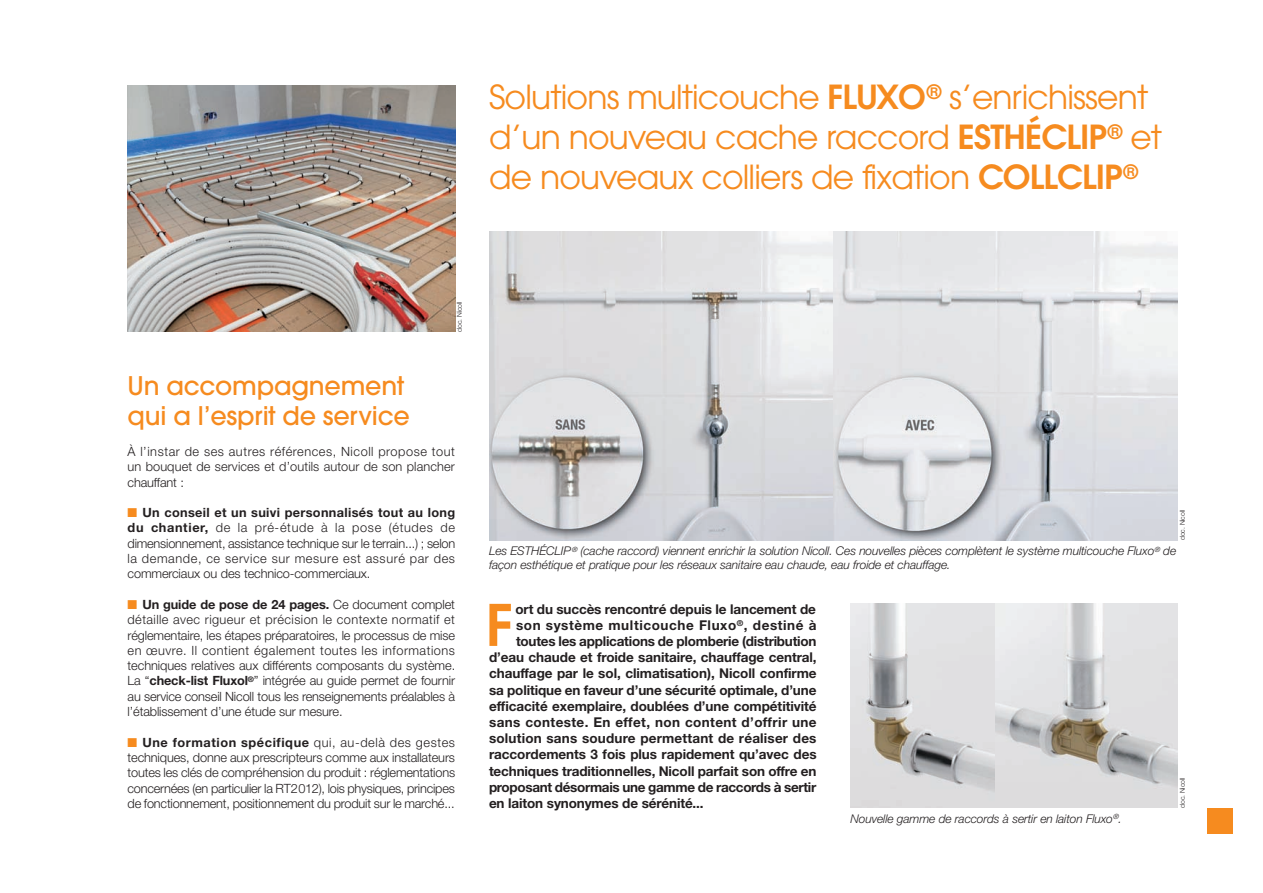
<style>
.page{position:relative;width:1263px;height:893px;background:#fff}
.page>*{position:absolute;margin:0;border:0;box-sizing:border-box;transform-origin:0 0}
.t1{font:600 56.85px "Avant Garde";color:#f68b1f}
.t2{font:33px/39.6px "Avant Garde";letter-spacing:-.025em;color:#f68b1f}
.t3{font:500 25.5px/30.6px "Avant Garde";letter-spacing:-.01em;color:#f68b1f}
.t4{font:700 13.5px "Helvetica Neue";letter-spacing:-.005em;color:#231f20}
.t5{font:700 13.5px "Helvetica Neue";letter-spacing:-.025em;color:#231f20}
.t6{font:700 13.5px "Helvetica Neue";letter-spacing:.03em;color:#231f20}
.t7{font:700 13.5px "Helvetica Neue";letter-spacing:.015em;color:#231f20}
.t8{font:700 13.5px "Helvetica Neue";letter-spacing:.045em;color:#231f20}
.t9{font:300 12.75px/15.3px "Helvetica Neue";letter-spacing:-.01em;color:#231f20;text-align:justify}
.t10{font:italic 300 12px/14.4px "Helvetica Neue";letter-spacing:-.01em;color:#231f20}
.t11{font:300 6.75px "Helvetica Neue";letter-spacing:-.01em;color:#231f20}
.s1{font-weight:600}
.s2{color:#f68b1f}
.s3{font-weight:700}
</style>
<div class="page">
<div style="left:1208px;top:808px;width:25px;height:25px;background:#f68b1f"></div>
<img style="left:128px;top:85px;width:327px;height:247px">
<img style="left:489px;top:232px;width:689px;height:308px">
<img style="left:850px;top:604px;width:145px;height:204px">
<img style="left:995px;top:604px;width:183px;height:204px">
<h2 class="t2" style="left:489px;top:81px;width:675px">Solutions multicouche <span class="s1">FLUXO</span><sup>®</sup> s’enrichissent d’un nouveau cache raccord <span class="s1">ESTHÉCLIP</span><sup>®</sup> et de nouveaux colliers de fixation <span class="s1">COLLCLIP</span><sup>®</sup></h2>
<p class="t11" style="left:457px;top:332px;width:32px;rotate:-90deg">doc. Nicoll</p>
<h3 class="t3" style="left:128px;top:372px;width:284px">Un accompagnement qui a l’esprit de service</h3>
<p class="t9" style="left:128px;top:445px;width:329px">À l’instar de ses autres références, Nicoll propose tout un bouquet de services et d’outils autour de son plancher chauffant :</p>
<p class="t9" style="left:128px;top:506px;width:329px"><span class="s2">■</span> <span class="s3">Un conseil et un suivi personnalisés tout au long du chantier,</span> de la pré-étude à la pose (études de dimensionnement, assistance technique sur le terrain...) ; selon la demande, ce service sur mesure est assuré par des commerciaux ou des technico-commerciaux.</p>
<p class="t9" style="left:128px;top:598px;width:329px"><span class="s2">■</span> <span class="s3">Un guide de pose de 24 pages.</span> Ce document complet détaille avec rigueur et précision le contexte normatif et réglementaire, les étapes préparatoires, le processus de mise en œuvre. Il contient également toutes les informations techniques relatives aux différents composants du système.<br>La “<span class="s3">check-list Fluxol</span><sup>®</sup>” intégrée au guide permet de fournir au service conseil Nicoll tous les renseignements préalables à l’établissement d’une étude sur mesure.</p>
<p class="t9" style="left:128px;top:736px;width:329px"><span class="s2">■</span> <span class="s3">Une formation spécifique</span> qui, au-delà des gestes techniques, donne aux prescripteurs comme aux installateurs toutes les clés de compréhension du produit : réglementations concernées (en particulier la RT2012), lois physiques, principes de fonctionnement, positionnement du produit sur le marché...</p>
<p class="t11" style="left:1180px;top:540px;width:32px;rotate:-90deg">doc. Nicoll</p>
<p class="t10" style="left:489px;top:545px;width:689px">Les ESTHÉCLIP<sup>®</sup> (cache raccord) viennent enrichir la solution Nicoll. Ces nouvelles pièces complètent le système multicouche Fluxo<sup>®</sup> de façon esthétique et pratique pour les réseaux sanitaire eau chaude, eau froide et chauffage.</p>
<h1 class="t1" style="left:486px;top:604px;width:29px">F</h1>
<p class="t4" style="left:515px;top:604px;width:302px">ort du succès rencontré depuis le lancement de</p>
<p class="t8" style="left:516px;top:620px;width:302px">son système multicouche Fluxo<sup>®</sup>, destiné à</p>
<p class="t4" style="left:516px;top:636px;width:302px">toutes les applications de plomberie (distribution</p>
<p class="t4" style="left:489px;top:652px;width:329px">d’eau chaude et froide sanitaire, chauffage central,</p>
<p class="t4" style="left:489px;top:669px;width:329px">chauffage par le sol, climatisation), Nicoll confirme</p>
<p class="t4" style="left:489px;top:685px;width:329px">sa politique en faveur d’une sécurité optimale, d’une</p>
<p class="t4" style="left:489px;top:701px;width:329px">efficacité exemplaire, doublées d’une compétitivité</p>
<p class="t6" style="left:489px;top:717px;width:329px">sans conteste. En effet, non content d’offrir une</p>
<p class="t7" style="left:489px;top:733px;width:329px">solution sans soudure permettant de réaliser des</p>
<p class="t4" style="left:489px;top:750px;width:329px">raccordements 3 fois plus rapidement qu’avec des</p>
<p class="t4" style="left:489px;top:766px;width:329px">techniques traditionnelles, Nicoll parfait son offre en</p>
<p class="t5" style="left:489px;top:782px;width:329px">proposant désormais une gamme de raccords à sertir</p>
<p class="t4" style="left:489px;top:798px;width:216px">en laiton synonymes de sérénité...</p>
<p class="t10" style="left:850px;top:812px;width:273px">Nouvelle gamme de raccords à sertir en laiton Fluxo<sup>®</sup>.</p>
<p class="t11" style="left:1180px;top:808px;width:32px;rotate:-90deg">doc. Nicoll</p>
</div>
